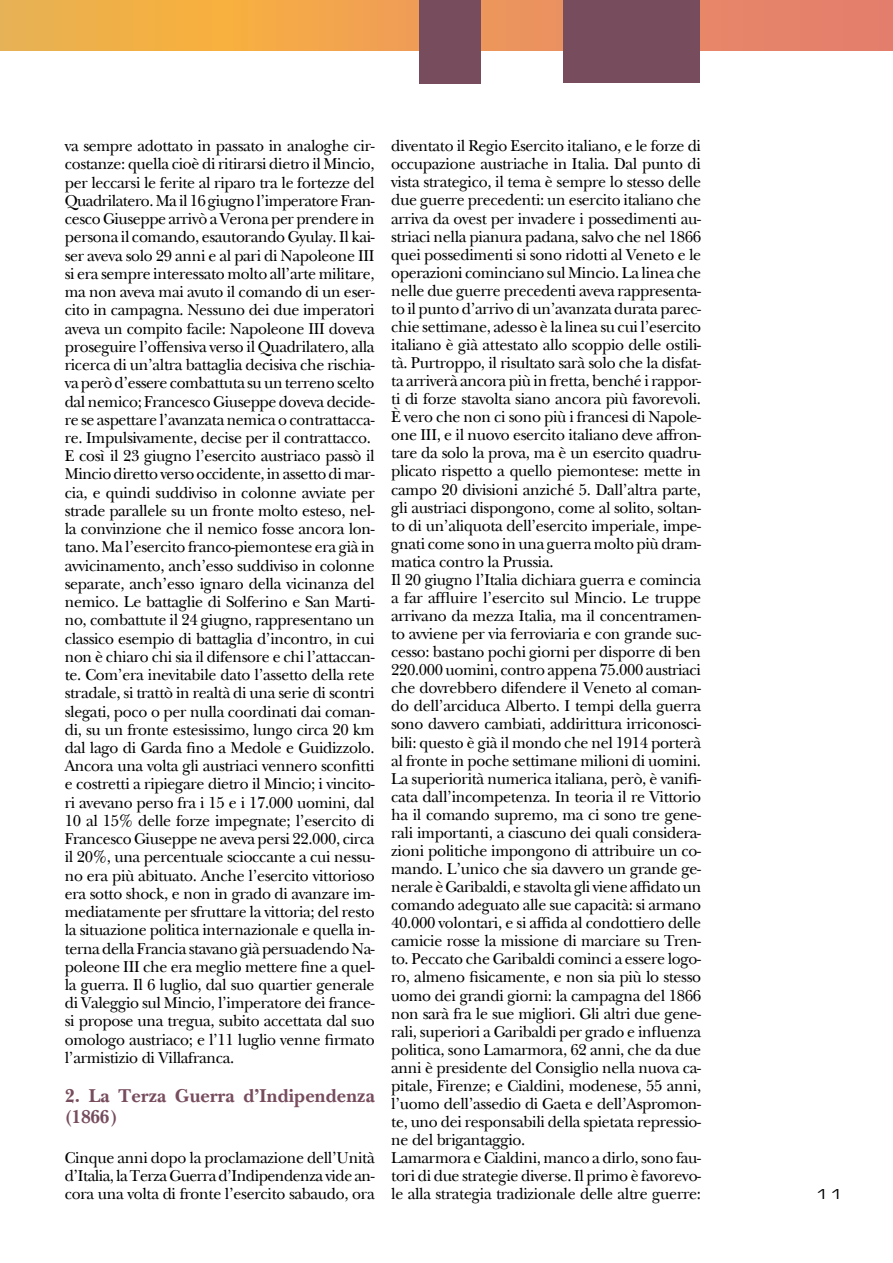
<style>
.page{position:relative;width:893px;height:1263px;background:#fff}
.page>*{position:absolute;margin:0;border:0;box-sizing:border-box;transform-origin:0 0}
.t1{font:700 19.5px/21.1px "New Baskerville";letter-spacing:.01em;color:#774d5e}
.t2{font:16.5px/18px "New Baskerville";letter-spacing:-.02em;color:#000}
.t3{font:13.5px "Eurostile Extended Two";color:#000;scale:1.11 1}
</style>
<div class="page">
<svg style="left:0;top:0;width:893px;height:51px;background:#ed9d55"></svg>
<div style="left:563px;top:0;width:137px;height:83px;background:#774d5e"></div>
<div style="left:419px;top:0;width:61px;height:84px;background:#774d5e"></div>
<p class="t2" style="left:65px;top:137px;width:311px">va sempre adottato in passato in analoghe cir&shy;costanze: quella cioè di ritirarsi dietro il Mincio, per leccarsi le ferite al riparo tra le fortezze del Quadrilatero. Ma il 16 giugno l’imperatore Fran&shy;cesco Giuseppe arrivò a Verona per prendere in persona il comando, esautorando Gyulay. Il kai&shy;ser aveva solo 29 anni e al pari di Napoleone III si era sempre interessato molto all’arte militare, ma non aveva mai avuto il comando di un eser&shy;cito in campagna. Nessuno dei due imperatori aveva un compito facile: Napoleone III doveva proseguire l’offensiva verso il Quadrilatero, alla ricerca di un’altra battaglia decisiva che rischia&shy;va però d’essere combattuta su un terreno scelto dal nemico; Francesco Giuseppe doveva decide&shy;re se aspettare l’avanzata nemica o contrattacca&shy;re. Impulsivamente, decise per il contrattacco.<br>E così il 23 giugno l’esercito austriaco passò il Mincio diretto verso occidente, in assetto di mar&shy;cia, e quindi suddiviso in colonne avviate per strade parallele su un fronte molto esteso, nel&shy;la convinzione che il nemico fosse ancora lon&shy;tano. Ma l’esercito franco-piemontese era già in avvicinamento, anch’esso suddiviso in colonne separate, anch’esso ignaro della vicinanza del nemico. Le battaglie di Solferino e San Marti&shy;no, combattute il 24 giugno, rappresentano un classico esempio di battaglia d’incontro, in cui non è chiaro chi sia il difensore e chi l’attaccan&shy;te. Com’era inevitabile dato l’assetto della rete stradale, si trattò in realtà di una serie di scontri slegati, poco o per nulla coordinati dai coman&shy;di, su un fronte estesissimo, lungo circa 20 km dal lago di Garda fino a Medole e Guidizzolo.<br>Ancora una volta gli austriaci vennero sconfitti e costretti a ripiegare dietro il Mincio; i vincito&shy;ri avevano perso fra i 15 e i 17.000 uomini, dal 10 al 15% delle forze impegnate; l’esercito di Francesco Giuseppe ne aveva persi 22.000, circa il 20%, una percentuale scioccante a cui nessu&shy;no era più abituato. Anche l’esercito vittorioso era sotto shock, e non in grado di avanzare im&shy;mediatamente per sfruttare la vittoria; del resto la situazione politica internazionale e quella in&shy;terna della Francia stavano già persuadendo Na&shy;poleone III che era meglio mettere fine a quel&shy;la guerra. Il 6 luglio, dal suo quartier generale di Valeggio sul Mincio, l’imperatore dei france&shy;si propose una tregua, subito accettata dal suo omologo austriaco; e l’11 luglio venne firmato l’armistizio di Villafranca.</p>
<p class="t1" style="left:65px;top:1085px;width:311px">2. La Terza Guerra d’Indipendenza (1866)</p>
<p class="t2" style="left:65px;top:1148px;width:311px;text-align:justify">Cinque anni dopo la proclamazione dell’Unità d’Italia, la Terza Guerra d’Indipendenza vide an&shy;cora una volta di fronte l’esercito sabaudo, ora</p>
<p class="t2" style="left:391px;top:137px;width:312px">diventato il Regio Esercito italiano, e le forze di occupazione austriache in Italia. Dal punto di vista strategico, il tema è sempre lo stesso delle due guerre precedenti: un esercito italiano che arriva da ovest per invadere i possedimenti au&shy;striaci nella pianura padana, salvo che nel 1866 quei possedimenti si sono ridotti al Veneto e le operazioni cominciano sul Mincio. La linea che nelle due guerre precedenti aveva rappresenta&shy;to il punto d’arrivo di un’avanzata durata parec&shy;chie settimane, adesso è la linea su cui l’esercito italiano è già attestato allo scoppio delle ostili&shy;tà. Purtroppo, il risultato sarà solo che la disfat&shy;ta arriverà ancora più in fretta, benché i rappor&shy;ti di forze stavolta siano ancora più favorevoli.<br>È vero che non ci sono più i francesi di Napole&shy;one III, e il nuovo esercito italiano deve affron&shy;tare da solo la prova, ma è un esercito quadru&shy;plicato rispetto a quello piemontese: mette in campo 20 divisioni anziché 5. Dall’altra parte, gli austriaci dispongono, come al solito, soltan&shy;to di un’aliquota dell’esercito imperiale, impe&shy;gnati come sono in una guerra molto più dram&shy;matica contro la Prussia.<br>Il 20 giugno l’Italia dichiara guerra e comincia a far affluire l’esercito sul Mincio. Le truppe arrivano da mezza Italia, ma il concentramen&shy;to avviene per via ferroviaria e con grande suc&shy;cesso: bastano pochi giorni per disporre di ben 220.000 uomini, contro appena 75.000 austriaci che dovrebbero difendere il Veneto al coman&shy;do dell’arciduca Alberto. I tempi della guerra sono davvero cambiati, addirittura irriconosci&shy;bili: questo è già il mondo che nel 1914 porterà al fronte in poche settimane milioni di uomini.<br>La superiorità numerica italiana, però, è vanifi&shy;cata dall’incompetenza. In teoria il re Vittorio ha il comando supremo, ma ci sono tre gene&shy;rali importanti, a ciascuno dei quali considera&shy;zioni politiche impongono di attribuire un co&shy;mando. L’unico che sia davvero un grande ge&shy;nerale è Garibaldi, e stavolta gli viene affidato un comando adeguato alle sue capacità: si armano 40.000 volontari, e si affida al condottiero delle camicie rosse la missione di marciare su Tren&shy;to. Peccato che Garibaldi cominci a essere logo&shy;ro, almeno fisicamente, e non sia più lo stesso uomo dei grandi giorni: la campagna del 1866 non sarà fra le sue migliori. Gli altri due gene&shy;rali, superiori a Garibaldi per grado e influenza politica, sono Lamarmora, 62 anni, che da due anni è presidente del Consiglio nella nuova ca&shy;pitale, Firenze; e Cialdini, modenese, 55 anni, l’uomo dell’assedio di Gaeta e dell’Aspromon&shy;te, uno dei responsabili della spietata repressio&shy;ne del brigantaggio.<br>Lamarmora e Cialdini, manco a dirlo, sono fau&shy;tori di due strategie diverse. Il primo è favorevo&shy;le alla strategia tradizionale delle altre guerre:</p>
<p class="t3" style="left:815px;top:1185px;width:28px">11</p>
</div>
